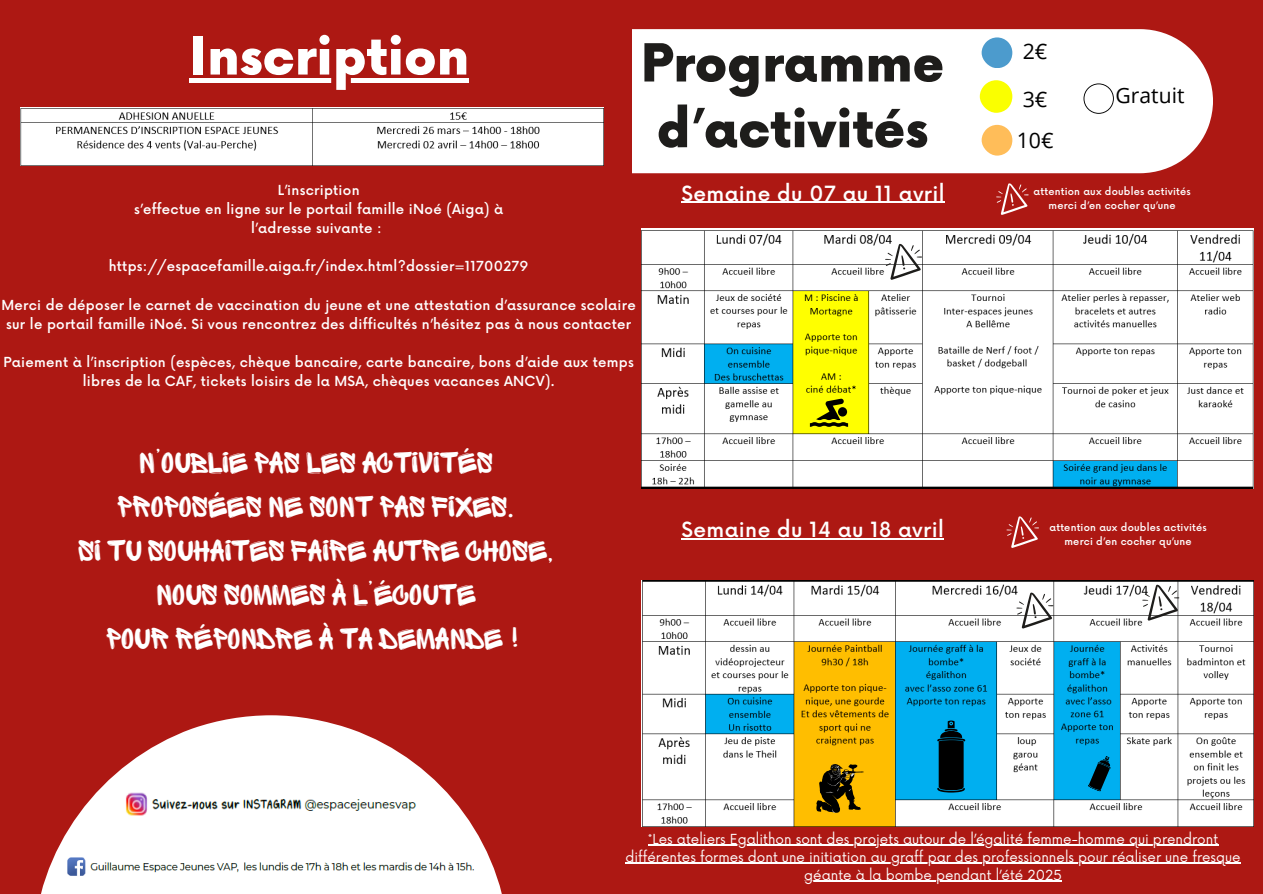
<style>
.page{position:relative;width:1263px;height:894px;background:#fff}
.page>*{position:absolute;margin:0;border:0;box-sizing:border-box;transform-origin:0 0}
.t1{font:900 51px/65.7px "Now";color:#1e1d1b;text-align:center}
.t2{font:900 51px "Now";color:#fff}
.t3{font:31.5px/43.8px "Sprite Graffiti";color:#fff;text-align:center}
.t4{font:21.3px "Open Sans";color:#000}
.t5{font:21.15px "Open Sans";color:#000}
.t6{font:500 20.4px "Now";letter-spacing:.02em;color:#fff}
.t7{font:500 13.5px/19px "Now";letter-spacing:.02em;color:#fff;text-align:center}
.t8{font:13.5px "Now";color:#fff}
.t9{font:500 9.9px "Now";letter-spacing:.02em;color:#fff}
</style>
<div class="page">
<div style="left:0;top:0;width:1263px;height:893px;background:#ad1813"></div>
<svg style="left:41px;top:715px;width:461px;height:178px;fill:#fff"></svg>
<div style="left:632px;top:29px;width:581px;height:144px;background:#fff"></div>
<img style="left:120px;top:788px;width:303px;height:32px">
<svg style="left:982px;top:125px;width:30px;height:30px"></svg>
<svg style="left:982px;top:37px;width:30px;height:31px"></svg>
<svg style="left:1083px;top:83px;width:31px;height:31px"></svg>
<svg style="left:980px;top:80px;width:32px;height:33px"></svg>
<img style="left:66px;top:853px;width:411px;height:23px">
<img style="left:20px;top:107px;width:583px;height:59px">
<svg style="left:996px;top:183px;width:32px;height:32px"></svg>
<svg style="left:1006px;top:516px;width:33px;height:31px"></svg>
<img style="left:642px;top:580px;width:612px;height:246px">
<svg style="left:937px;top:720px;width:28px;height:72px;background:#002c3d"></svg>
<svg style="left:1087px;top:755px;width:25px;height:37px"></svg>
<svg style="left:816px;top:763px;width:47px;height:50px;background:#7c5d04"></svg>
<svg style="left:1016px;top:592px;width:37px;height:36px"></svg>
<svg style="left:1142px;top:584px;width:37px;height:36px"></svg>
<img style="left:642px;top:228px;width:612px;height:260px">
<hr style="left:681px;top:202px;width:264px;height:1px;background:#fff">
<hr style="left:190px;top:78px;width:279px;height:4px;background:#fff">
<hr style="left:681px;top:538px;width:263px;height:1px;background:#fff">
<hr style="left:648px;top:844px;width:570px;height:1px;background:#fff">
<hr style="left:625px;top:862px;width:616px;height:1px;background:#fff">
<hr style="left:804px;top:880px;width:258px;height:1px;background:#fff">
<svg style="left:885px;top:244px;width:37px;height:36px"></svg>
<svg style="left:810px;top:398px;width:38px;height:28px"></svg>
<h4 class="t2" style="left:190px;top:29px;width:281px">Inscription</h4>
<p class="t1" style="left:641px;top:33px;width:305px">Programme d’activités</p>
<p class="t7" style="left:134px;top:181px;width:371px">L’inscription<br>s’effectue en ligne sur le portail famille iNoé (Aiga) à l’adresse suivante :</p>
<h4 class="t7" style="left:109px;top:258px;width:421px">https://espacefamille.aiga.fr/index.html?dossier=11700279</h4>
<p class="t7" style="left:1px;top:296px;width:636px">Merci de déposer le carnet de vaccination du jeune et une attestation d’assurance scolaire sur le portail famille iNoé. Si vous rencontrez des difficultés n’hésitez pas à nous contacter</p>
<h4 class="t7" style="left:4px;top:353px;width:632px">Paiement à l’inscription (espèces, chèque bancaire, carte bancaire, bons d’aide aux temps libres de la CAF, tickets loisirs de la MSA, chèques vacances ANCV).</h4>
<p class="t3" style="left:78px;top:441px;width:477px">N’OUBLIE PAS LES ACTIVITÉS<br>PROPOSÉES NE SONT PAS FIXES.<br>SI TU SOUHAITES FAIRE AUTRE CHOSE,<br>NOUS SOMMES À L’ÉCOUTE<br>POUR RÉPONDRE À TA DEMANDE !</p>
<p class="t6" style="left:681px;top:182px;width:265px">Semaine du 07 au 11 avril</p>
<h4 class="t6" style="left:681px;top:519px;width:264px">Semaine du 14 au 18 avril</h4>
<h1 class="t4" style="left:1023px;top:36px;width:26px">2€</h1>
<h3 class="t4" style="left:1023px;top:84px;width:26px">3€</h3>
<p class="t4" style="left:1017px;top:125px;width:38px">10€</p>
<h5 class="t5" style="left:1115px;top:81px;width:70px">Gratuit</h5>
<p class="t9" style="left:1033px;top:186px;width:159px">attention aux doubles activités</p>
<h1 class="t9" style="left:1048px;top:200px;width:129px">merci d’en cocher qu’une</h1>
<p class="t9" style="left:1049px;top:522px;width:159px">attention aux doubles activités</p>
<p class="t9" style="left:1064px;top:536px;width:129px">merci d’en cocher qu’une</p>
<h5 class="t8" style="left:648px;top:831px;width:572px">*Les ateliers Egalithon sont des projets autour de l’égalité femme-homme qui prendront</h5>
<h5 class="t8" style="left:625px;top:849px;width:617px">différentes formes dont une initiation au graff par des professionnels pour réaliser une fresque</h5>
<h5 class="t8" style="left:804px;top:867px;width:259px">géante à la bombe pendant l’été 2025</h5>
</div>
